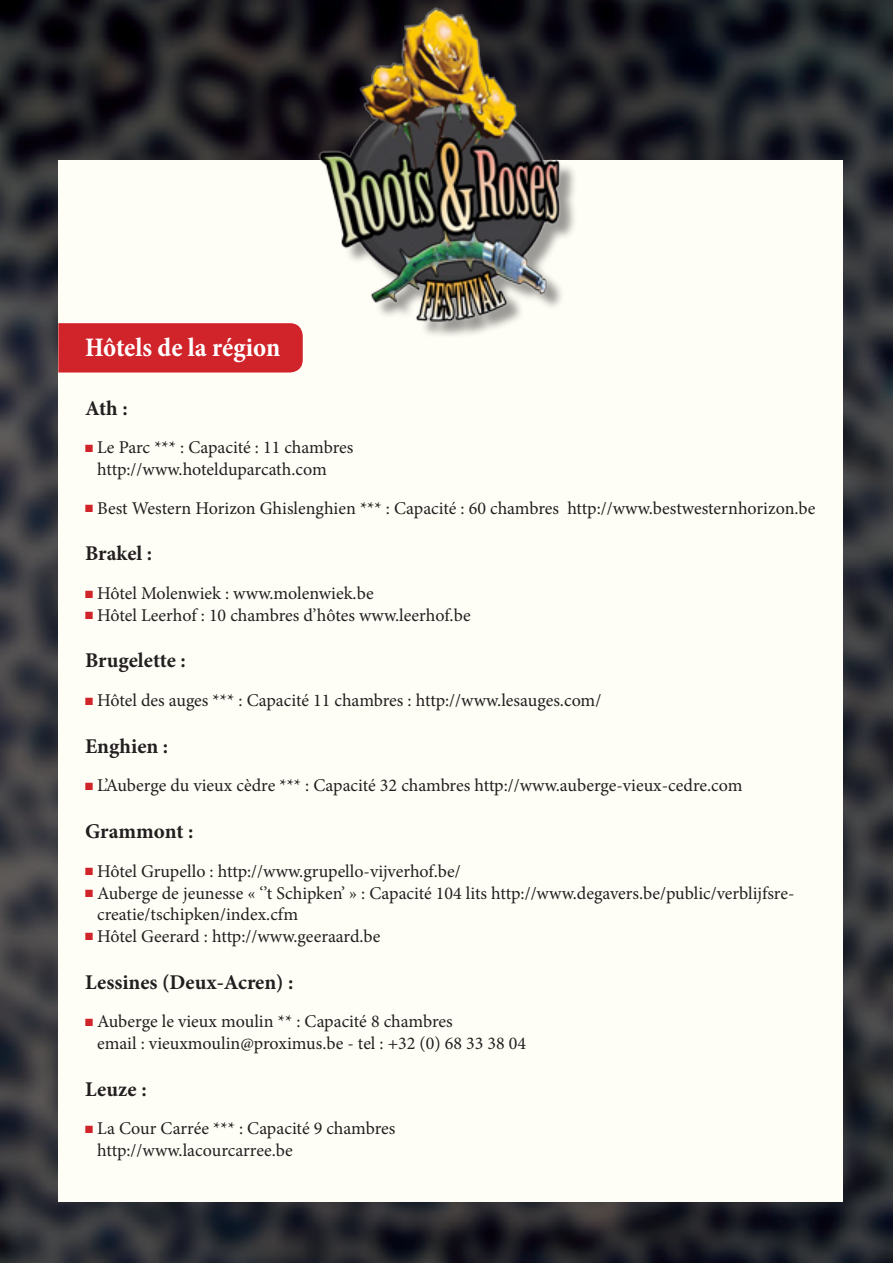
<style>
.page{position:relative;width:893px;height:1263px;background:#fff}
.page>*{position:absolute;margin:0;border:0;box-sizing:border-box;transform-origin:0 0}
.t1{font:700 condensed 27px "Minion Pro";color:#fff}
.t2{font:700 21px "Minion Pro";color:#231f20}
.t3{font:18px/21.6px "Minion Pro";color:#231f20}
.s1{color:#d1232a}
</style>
<div class="page">
<img style="left:0;top:0;width:893px;height:1263px">
<div style="left:58px;top:161px;width:785px;height:1041px;background:#fffef6"></div>
<div style="left:323px;top:11px;width:254px;height:328px;background:#231f20;opacity:.45"></div>
<img style="left:257px;top:0;width:370px;height:332px">
<div style="left:58px;top:323px;width:245px;height:49px;background:#d1232a"></div>
<p class="t1" style="left:85px;top:328px;width:197px">Hôtels de la région</p>
<p class="t2" style="left:85px;top:393px;width:44px">Ath :</p>
<p class="t3" style="left:97px;top:437px;width:258px;text-indent:-12px"><span class="s1">■</span> Le Parc *** : Capacité : 11 chambres http://www.hotelduparcath.com</p>
<p class="t3" style="left:85px;top:497px;width:732px"><span class="s1">■</span> Best Western Horizon Ghislenghien *** : Capacité : 60 chambres http://www.bestwesternhorizon.be</p>
<p class="t2" style="left:85px;top:539px;width:69px">Brakel :</p>
<p class="t3" style="left:85px;top:583px;width:290px"><span class="s1">■</span> Hôtel Molenwiek : www.molenwiek.be</p>
<p class="t3" style="left:85px;top:604px;width:387px"><span class="s1">■</span> Hôtel Leerhof : 10 chambres d’hôtes www.leerhof.be</p>
<p class="t2" style="left:85px;top:646px;width:102px">Brugelette :</p>
<p class="t3" style="left:85px;top:690px;width:518px"><span class="s1">■</span> Hôtel des auges *** : Capacité 11 chambres : http://www.lesauges.com/</p>
<p class="t2" style="left:85px;top:731px;width:85px">Enghien :</p>
<p class="t3" style="left:85px;top:775px;width:659px"><span class="s1">■</span> L’Auberge du vieux cèdre *** : Capacité 32 chambres http://www.auberge-vieux-cedre.com</p>
<p class="t2" style="left:85px;top:817px;width:110px">Grammont :</p>
<p class="t3" style="left:85px;top:860px;width:377px"><span class="s1">■</span> Hôtel Grupello : http://www.grupello-vijverhof.be/</p>
<p class="t3" style="left:97px;top:882px;width:699px;text-indent:-12px"><span class="s1">■</span> Auberge de jeunesse « ‘’t Schipken’ » : Capacité 104 lits http://www.degavers.be/public/verblijfsre&shy;creatie/tschipken/index.cfm</p>
<p class="t3" style="left:85px;top:925px;width:297px"><span class="s1">■</span> Hôtel Geerard : http://www.geeraard.be</p>
<p class="t2" style="left:85px;top:967px;width:210px">Lessines (Deux-Acren) :</p>
<p class="t3" style="left:97px;top:1011px;width:430px;text-indent:-12px"><span class="s1">■</span> Auberge le vieux moulin ** : Capacité 8 chambres<br>email : vieuxmoulin@proximus.be - tel : +32 (0) 68 33 38 04</p>
<p class="t2" style="left:85px;top:1074px;width:63px">Leuze :</p>
<p class="t3" style="left:97px;top:1118px;width:300px;text-indent:-12px"><span class="s1">■</span> La Cour Carrée *** : Capacité 9 chambres http://www.lacourcarree.be</p>
</div>
